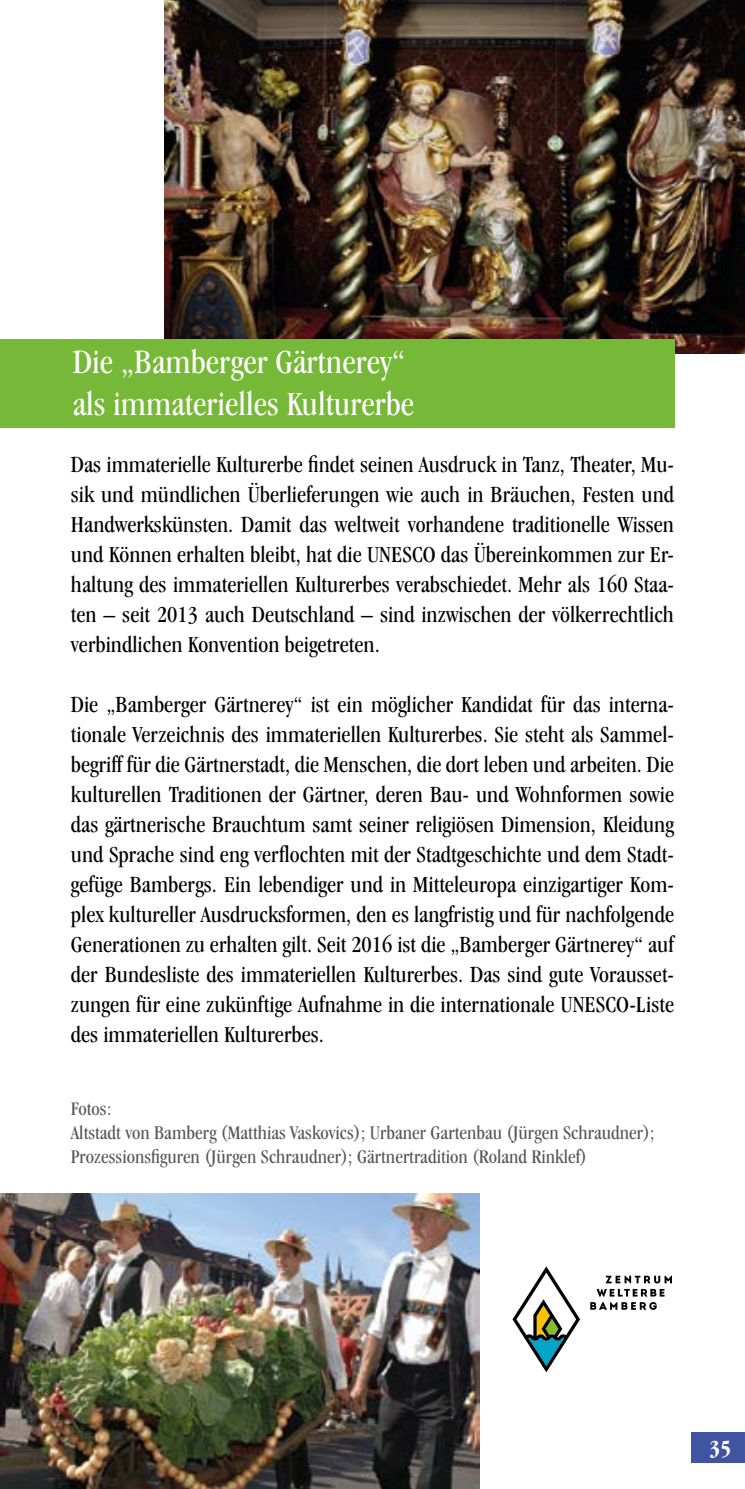
<style>
.page{position:relative;width:745px;height:1489px;background:#fff}
.page>*{position:absolute;margin:0;border:0;box-sizing:border-box;transform-origin:0 0}
.t1{font:condensed 35px/42px "Garamond IT Cby BT";color:#fff}
.t2{font:condensed 23.75px/30px "Garamond IT Cby BT";color:#000;text-align:justify}
.t3{font:700 condensed 23.75px "Garamond IT Cby BT";color:#fff}
.t4{font:condensed 20px/24.2px "Garamond IT Cby BT";color:#575756}
</style>
<div class="page">
<div style="left:691px;top:1431px;width:53px;height:30px;background:#4054a1"></div>
<img style="left:0;top:1193px;width:479px;height:295px">
<img style="left:164px;top:0;width:580px;height:353px">
<div style="left:0;top:339px;width:673px;height:88px;background:#76b837"></div>
<svg style="left:512px;top:1266px;width:67px;height:106px"></svg>
<svg style="left:590px;top:1275px;width:81px;height:34px"></svg>
<h1 class="t1" style="left:73px;top:340px;width:343px">Die „Bamberger Gärtnerey“ als immaterielles Kulturerbe</h1>
<p class="t2" style="left:71px;top:449px;width:604px">Das immaterielle Kulturerbe findet seinen Ausdruck in Tanz, Theater, Mu&shy;sik und mündlichen Überlieferungen wie auch in Bräuchen, Festen und Handwerkskünsten. Damit das weltweit vorhandene traditionelle Wissen und Können erhalten bleibt, hat die UNESCO das Übereinkommen zur Er&shy;haltung des immateriellen Kulturerbes verabschiedet. Mehr als 160 Staa&shy;ten – seit 2013 auch Deutschland – sind inzwischen der völkerrechtlich verbindlichen Konvention beigetreten.</p>
<p class="t2" style="left:71px;top:689px;width:604px">Die „Bamberger Gärtnerey“ ist ein möglicher Kandidat für das interna&shy;tionale Verzeichnis des immateriellen Kulturerbes. Sie steht als Sammel&shy;begriff für die Gärtnerstadt, die Menschen, die dort leben und arbeiten. Die kulturellen Traditionen der Gärtner, deren Bau- und Wohnformen sowie das gärtnerische Brauchtum samt seiner religiösen Dimension, Kleidung und Sprache sind eng verflochten mit der Stadtgeschichte und dem Stadt&shy;gefüge Bambergs. Ein lebendiger und in Mitteleuropa einzigartiger Kom&shy;plex kultureller Ausdrucksformen, den es langfristig und für nachfolgende Generationen zu erhalten gilt. Seit 2016 ist die „Bamberger Gärtnerey“ auf der Bundesliste des immateriellen Kulturerbes. Das sind gute Vorausset&shy;zungen für eine zukünftige Aufnahme in die internationale UNESCO-Liste des immateriellen Kulturerbes.</p>
<p class="t4" style="left:71px;top:1095px;width:585px">Fotos:<br>Altstadt von Bamberg (Matthias Vaskovics); Urbaner Gartenbau (Jürgen Schraudner);<br>Prozessionsfiguren (Jürgen Schraudner); Gärtnertradition (Roland Rinklef)</p>
<p class="t3" style="left:709px;top:1434px;width:24px">35</p>
</div>
